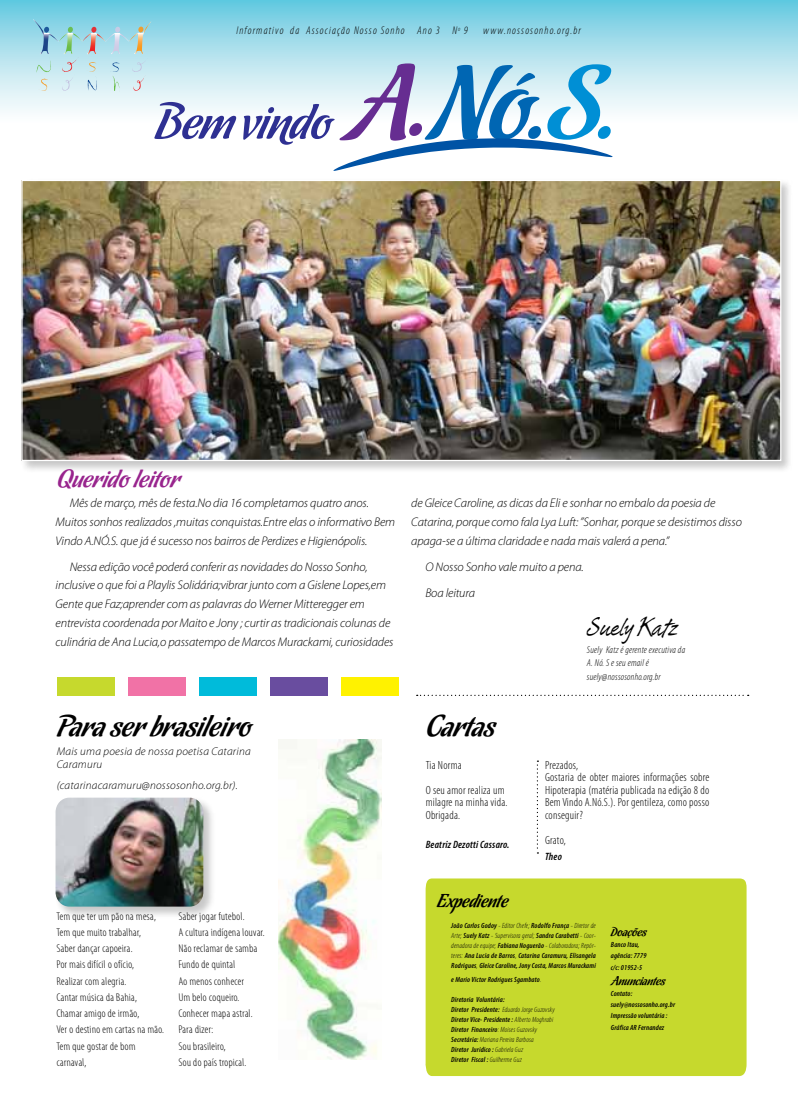
<style>
.page{position:relative;width:798px;height:1099px;background:#fff}
.page>*{position:absolute;margin:0;border:0;box-sizing:border-box;transform-origin:0 0}
.t1{font:30px "Chocolate Amargo";color:#000}
.t2{font:25px "Chocolate Amargo";color:#98248d}
.t3{font:25px "Tiza";color:#000}
.t4{font:18.75px "Chocolate Amargo";color:#000}
.t5{font:italic 300 12.5px/18.8px "Myriad Pro";letter-spacing:-.01em;color:#000}
.t6{font:12.5px "Chocolate Amargo";color:#000}
.t7{font:300 condensed 11.88px/12.5px "Myriad Pro";letter-spacing:.02em;color:#000}
.t8{font:300 condensed 11.25px/16.2px "Myriad Pro";letter-spacing:.02em;color:#000}
.t9{font:italic 300 11.25px/13.8px "Myriad Pro";letter-spacing:.02em;color:#000}
.t10{font:italic 300 condensed 11.25px "Myriad Pro";letter-spacing:.1em;color:#000}
.t11{font:italic 600 condensed 10.62px "Myriad Pro";letter-spacing:.02em;color:#000}
.t12{font:italic 300 condensed 10px/13.8px "Myriad Pro";letter-spacing:.02em;color:#000}
.t13{font:italic 600 condensed 7.5px/10px "Myriad Pro";letter-spacing:.02em;color:#000}
.s1{font-weight:300}
</style>
<div class="page">
<div style="left:425px;top:878px;width:321px;height:197px;background:#c6d92d"></div>
<div style="left:19px;top:178px;width:773px;height:295px;background:#000;opacity:.22"></div>
<img style="left:23px;top:182px;width:756px;height:277px">
<svg style="left:536px;top:760px;width:2px;height:93px"></svg>
<div style="left:57px;top:677px;width:58px;height:19px;background:#c6d92d"></div>
<div style="left:128px;top:677px;width:58px;height:19px;background:#f172a6"></div>
<div style="left:199px;top:677px;width:58px;height:19px;background:#00bbda"></div>
<div style="left:270px;top:677px;width:58px;height:19px;background:#694d9f"></div>
<div style="left:341px;top:677px;width:58px;height:19px;background:#fff200"></div>
<svg style="left:416px;top:694px;width:332px;height:2px"></svg>
<img style="left:278px;top:739px;width:103px;height:320px">
<div style="left:54px;top:795px;width:161px;height:123px;background:#000;opacity:.22"></div>
<img style="left:56px;top:797px;width:147px;height:109px">
<div style="left:0;top:0;width:797px;height:124px;background:linear-gradient(to bottom,#6ac9e0,#fff)"></div>
<svg style="left:154px;top:102px;width:82px;height:37px"></svg>
<svg style="left:243px;top:63px;width:370px;height:108px"></svg>
<svg style="left:33px;top:19px;width:118px;height:73px;background:#b5dbe3"></svg>
<p class="t10" style="left:236px;top:25px;width:233px">Informativo da Associação Nosso Sonho Ano 3 N<sup>o</sup> 9</p>
<p class="t10" style="left:483px;top:25px;width:99px">www.nossosonho.org.br</p>
<h2 class="t2" style="left:57px;top:465px;width:125px">Querido leitor</h2>
<p class="t5" style="left:56px;top:494px;width:341px;text-indent:14px">Mês de março, mês de festa.No dia 16 completamos quatro anos.<br>Muitos sonhos realizados ,muitas conquistas.Entre elas o informativo Bem<br>Vindo A.NÓ.S. que já é sucesso nos bairros de Perdizes e Higienópolis.</p>
<p class="t5" style="left:56px;top:557px;width:339px;text-indent:14px">Nessa edição você poderá conferir as novidades do Nosso Sonho, inclusive o que foi a Playlis Solidária;vibrar junto com a Gislene Lopes,em Gente que Faz;aprender com as palavras do Werner Mitteregger em entrevista coordenada por Maito e Jony ; curtir as tradicionais colunas de culinária de Ana Lucia,o passatempo de Marcos Murackami, curiosidades</p>
<p class="t5" style="left:411px;top:494px;width:332px">de Gleice Caroline, as dicas da Eli e sonhar no embalo da poesia de<br>Catarina, porque como fala Lya Luft: ”Sonhar, porque se desistimos disso apaga-se a última claridade e nada mais valerá a pena.”</p>
<p class="t5" style="left:425px;top:554px;width:160px;line-height:25.9px">O Nosso Sonho vale muito a pena.<br>Boa leitura</p>
<h2 class="t3" style="left:586px;top:611px;width:92px">Suely Katz</h2>
<p class="t12" style="left:586px;top:642px;width:100px">Suely Katz é gerente executiva da<br>A. Nó. S e seu email é suely@nossosonho.org.br</p>
<h1 class="t1" style="left:57px;top:709px;width:196px">Para ser brasileiro</h1>
<h1 class="t1" style="left:425px;top:709px;width:71px">Cartas</h1>
<p class="t9" style="left:57px;top:744px;width:195px">Mais uma poesia de nossa poetisa Catarina<br>Caramuru</p>
<p class="t9" style="left:57px;top:779px;width:182px">(catarinacaramuru@nossosonho.org.br).</p>
<p class="t7" style="left:425px;top:752px;width:80px;line-height:25px">Tia Norma<br>O seu amor realiza um</p>
<p class="t7" style="left:425px;top:796px;width:83px">milagre na minha vida.<br>Obrigada.</p>
<p class="t11" style="left:425px;top:838px;width:85px">Beatriz Dezotti Cassaro.</p>
<p class="t7" style="left:544px;top:759px;width:166px">Prezados,<br>Gostaria de obter maiores informações sobre<br>Hipoterapia (matéria publicada na edição 8 do<br>Bem Vindo A.Nó.S.). Por gentileza, como posso conseguir?</p>
<p class="t7" style="left:544px;top:834px;width:22px">Grato,</p>
<p class="t11" style="left:544px;top:851px;width:18px">Theo</p>
<p class="t8" style="left:57px;top:907px;width:109px">Tem que ter um pão na mesa,<br>Tem que muito trabalhar,<br>Saber dançar capoeira.<br>Por mais difícil o ofício,<br>Realizar com alegria.<br>Cantar música da Bahia,<br>Chamar amigo de irmão,<br>Ver o destino em cartas na mão.<br>Tem que gostar de bom carnaval,</p>
<p class="t8" style="left:179px;top:907px;width:88px">Saber jogar futebol.<br>A cultura indígena louvar.<br>Não reclamar de samba<br>Fundo de quintal<br>Ao menos conhecer<br>Um belo coqueiro.<br>Conhecer mapa astral.<br>Para dizer:<br>Sou brasileiro,<br>Sou do país tropical.</p>
<h3 class="t4" style="left:436px;top:890px;width:73px">Expediente</h3>
<p class="t13" style="left:451px;top:920px;width:146px;text-align:justify">João Carlos Godoy <span class="s1">- Editor Chefe;</span> Rodolfo França <span class="s1">- Diretor de Arte;</span> Suely Katz <span class="s1">- Supervisora geral;</span> Sandra Carabetti <span class="s1">- Coor&shy;denadora de equipe;</span> Fabiana Noguerão <span class="s1">- Colaboradora; Repór&shy;teres:</span> Ana Lucia de Barros<span class="s1">,</span> Catarina Caramuru, Elisangela Rodrigues<span class="s1">,</span> Gleice Caroline, Jony Costa, Marcos Murackami</p>
<p class="t13" style="left:451px;top:974px;width:91px">e Mario Victor Rodrigues Sgambato<span class="s1">.</span></p>
<p class="t13" style="left:451px;top:994px;width:105px">Diretoria Voluntária:<br>Diretor Presidente: <span class="s1">Eduardo Jorge Guzovsky </span>Diretor Vice- Presidente : <span class="s1">Alberto Moghrabi </span>Diretor Financeiro<span class="s1">: Moises Guzovsky </span>Secretária: <span class="s1">Mariana Pereira Barbosa<br></span>Diretor Juridico : <span class="s1">Gabriela Guz<br></span>Diretor Fiscal : <span class="s1">Guilherme Guz</span></p>
<p class="t6" style="left:610px;top:924px;width:37px">Doações</p>
<p class="t13" style="left:610px;top:939px;width:37px;line-height:11.2px">Banco Itau, agência: 7779 c/c: 01952-5</p>
<p class="t6" style="left:610px;top:973px;width:56px">Anunciantes</p>
<p class="t13" style="left:610px;top:987px;width:66px;line-height:11.2px">Contato: suely@nossosonho.org.br<br>Impressão voluntária :<br>Gráfica AR Fernandez</p>
</div>
